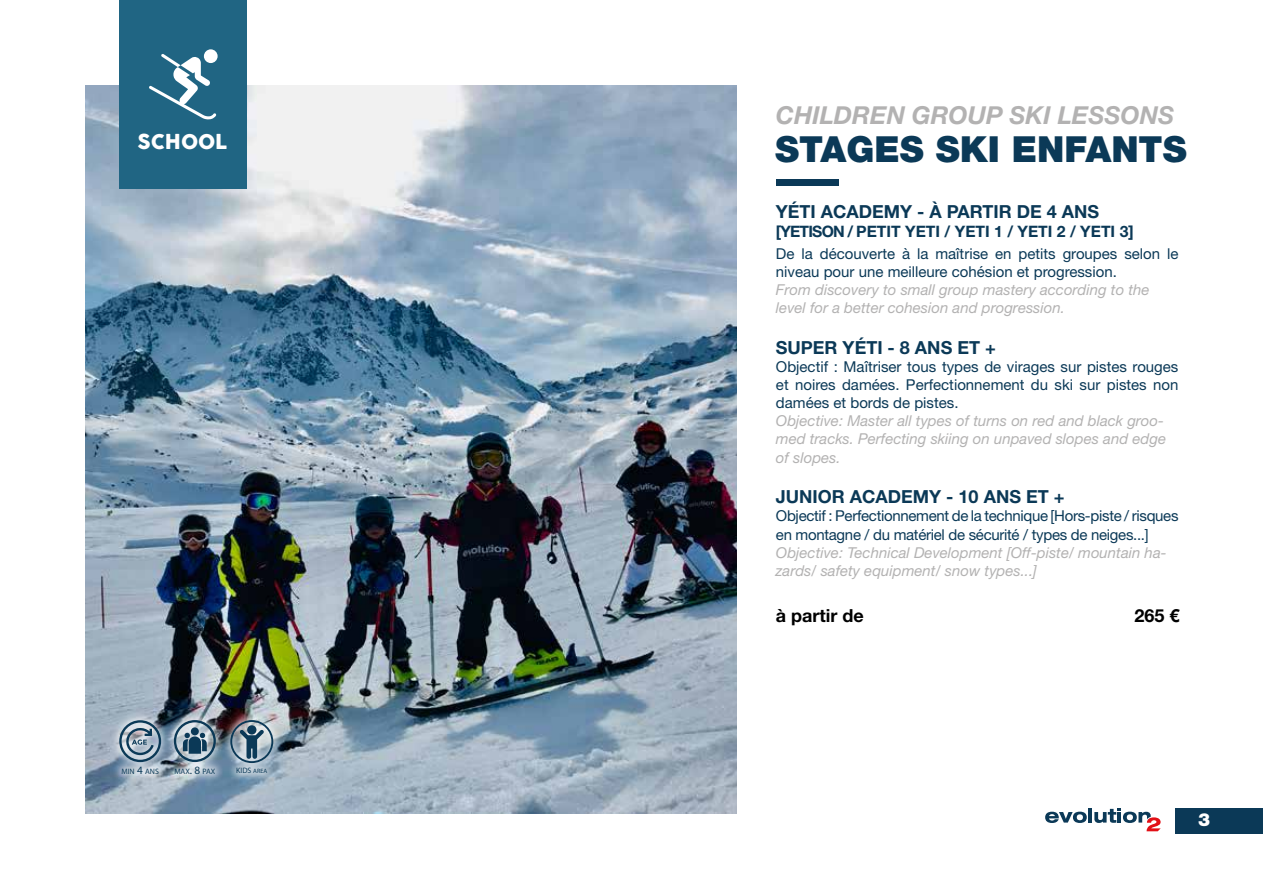
<style>
.page{position:relative;width:1263px;height:893px;background:#fff}
.page>*{position:absolute;margin:0;border:0;box-sizing:border-box;transform-origin:0 0}
.t1{font:900 36px "Helvetica Neue LT Std";color:#0b3957}
.t2{font:italic 700 24.75px "Helvetica Neue LT Std";color:#b3b2b2}
.t3{font:20.1px "Cocogoose";color:#fff}
.t4{font:700 18px "Helvetica Neue LT Std";color:#0b3957}
.t5{font:700 18px "Helvetica Neue LT Std";color:#000}
.t6{font:900 18px "Helvetica Neue LT Std";color:#fff}
.t7{font:700 15.75px "Helvetica Neue LT Std";color:#0b3957}
.t8{font:italic 15px/18px "Helvetica Neue LT Std";color:#b3b2b2}
.t9{font:15px/18px "Helvetica Neue LT Std";color:#0b3957}
.t10{font:15px/18.9px "Helvetica Neue LT Std";letter-spacing:-.02em;color:#0b3957}
.t11{font:7.8px "Myriad Pro";color:#0b3957}
.s1{font-size:11.25px}
.s2{font-size:6.3px}
</style>
<div class="page">
<img style="left:86px;top:85px;width:650px;height:728px">
<div style="left:1176px;top:808px;width:87px;height:26px;background:#0b3957"></div>
<hr style="left:1088px;top:808px;width:4px;height:15px;background:#0b3957">
<svg style="left:1045px;top:812px;width:42px;height:11px"></svg>
<svg style="left:1094px;top:808px;width:67px;height:23px"></svg>
<div style="left:776px;top:179px;width:62px;height:7px;background:#0b3957"></div>
<div style="left:119px;top:0;width:128px;height:189px;background:#206583"></div>
<svg style="left:204px;top:49px;width:14px;height:14px"></svg>
<svg style="left:149px;top:54px;width:67px;height:66px"></svg>
<div style="left:110px;top:710px;width:173px;height:73px;background:#fff;opacity:.75"></div>
<div style="left:230px;top:720px;width:43px;height:43px;border:2px solid #0b3957;border-radius:50%"></div>
<svg style="left:240px;top:729px;width:24px;height:30px"></svg>
<div style="left:247px;top:725px;width:9px;height:10px;background:#0b3957;border-radius:50%"></div>
<div style="left:174px;top:720px;width:42px;height:42px;border:2px solid #0b3957;border-radius:50%"></div>
<svg style="left:183px;top:733px;width:24px;height:21px"></svg>
<div style="left:191px;top:727px;width:8px;height:8px;background:#0b3957;border-radius:50%"></div>
<div style="left:119px;top:720px;width:42px;height:42px;border:2px solid #0b3957;border-radius:50%"></div>
<svg style="left:126px;top:728px;width:28px;height:27px"></svg>
<h3 class="t3" style="left:138px;top:128px;width:91px">SCHOOL</h3>
<p class="t11" style="left:121px;top:766px;width:39px">MIN <span class="s1">4</span> ANS</p>
<p class="t11" style="left:174px;top:766px;width:42px">MAX<span class="s1">. 8</span> PAX</p>
<p class="t11" style="left:236px;top:766px;width:33px">KIDS <span class="s2">AREA</span></p>
<h2 class="t2" style="left:776px;top:100px;width:400px">CHILDREN GROUP SKI LESSONS</h2>
<h1 class="t1" style="left:775px;top:128px;width:413px">STAGES SKI ENFANTS</h1>
<p class="t4" style="left:776px;top:200px;width:325px">YÉTI ACADEMY - À PARTIR DE 4 ANS</p>
<p class="t7" style="left:776px;top:221px;width:359px">[YETISON / PETIT YETI / YETI 1 / YETI 2 / YETI 3]</p>
<p class="t9" style="left:776px;top:245px;width:404px">De la découverte à la maîtrise en petits groupes selon le niveau pour une meilleure cohésion et progression.</p>
<p class="t8" style="left:776px;top:281px;width:375px">From discovery to small group mastery according to the level for a better cohesion and progression.</p>
<p class="t4" style="left:776px;top:336px;width:221px">SUPER YÉTI - 8 ANS ET +</p>
<p class="t9" style="left:776px;top:357px;width:404px;text-align:justify">Objectif : Maîtriser tous types de virages sur pistes rouges et noires damées. Perfectionnement du ski sur pistes non damées et bords de pistes.</p>
<p class="t8" style="left:776px;top:411px;width:392px;line-height:18.5px">Objective: Master all types of turns on red and black groo&shy;med tracks. Perfecting skiing on unpaved slopes and edge of slopes.</p>
<p class="t4" style="left:776px;top:485px;width:290px">JUNIOR ACADEMY - 10 ANS ET +</p>
<p class="t10" style="left:776px;top:506px;width:404px">Objectif : Perfectionnement de la technique [Hors-piste / risques en montagne / du matériel de sécurité / types de neiges...]</p>
<p class="t8" style="left:776px;top:543px;width:392px">Objective: Technical Development [Off-piste/ mountain ha&shy;zards/ safety equipment/ snow types...]</p>
<p class="t5" style="left:776px;top:605px;width:89px">à partir de</p>
<p class="t5" style="left:1134px;top:605px;width:47px">265 €</p>
<p class="t6" style="left:1198px;top:809px;width:14px">3</p>
</div>
